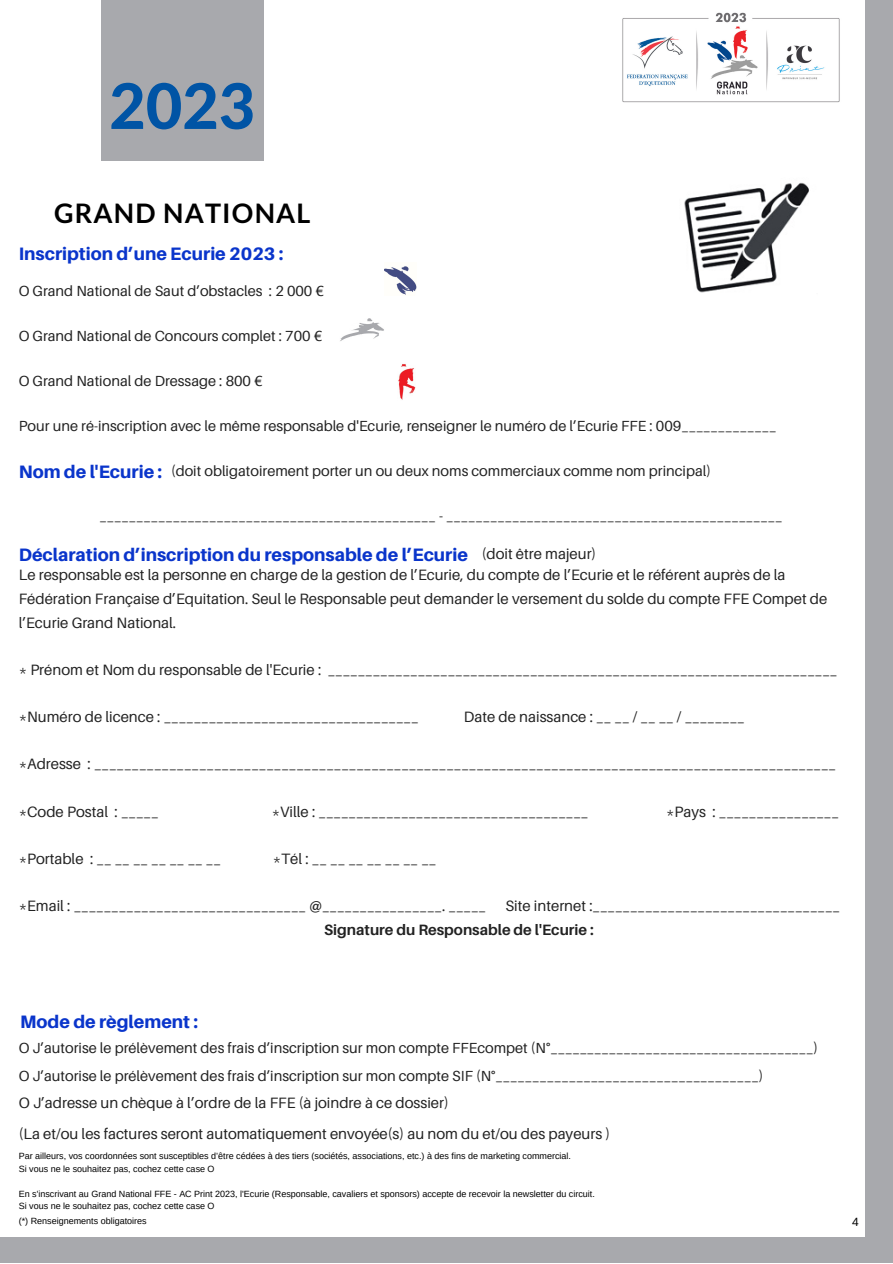
<style>
.page{position:relative;width:893px;height:1264px;background:#fff}
.page>*{position:absolute;margin:0;border:0;box-sizing:border-box;transform-origin:0 0}
.t1{font:800 63px "Lato Latin";color:#0054a5}
.t2{font:700 27px "Lato";letter-spacing:.045em;color:#000}
.t3{font:800 18px "Aileron";color:#0a35cb}
.t4{font:15px/23.5px "Aileron";color:#222}
.t5{font:700 15px "Aileron";color:#222}
.t6{font:14.55px/27.6px "Aileron";color:#222}
.t7{font:12px "Arimo";color:#000}
.t8{font:9px/12.5px "Arimo";color:#000}
.s1{font-weight:400;font-size:15px;color:#222}
</style>
<div class="page">
<div style="left:101px;top:0;width:162px;height:161px;background:#a8a9ad"></div>
<div style="left:865px;top:0;width:27px;height:1262px;background:#a8a9ad"></div>
<div style="left:0;top:1237px;width:892px;height:25px;background:#a8a9ad"></div>
<img style="left:684px;top:182px;width:125px;height:111px">
<img style="left:384px;top:266px;width:33px;height:29px">
<img style="left:340px;top:319px;width:44px;height:22px">
<img style="left:398px;top:364px;width:18px;height:36px">
<img style="left:622px;top:12px;width:218px;height:91px">
<h1 class="t1" style="left:109px;top:78px;width:148px">2023</h1>
<h2 class="t2" style="left:54px;top:196px;width:258px">GRAND NATIONAL</h2>
<p class="t3" style="left:19px;top:243px;width:266px">Inscription d’une Ecurie 2023 :</p>
<p class="t6" style="left:19px;top:276px;width:307px">O Grand National de Saut d’obstacles : 2 000 €</p>
<p class="t6" style="left:19px;top:321px;width:305px">O Grand National de Concours complet : 700 €</p>
<p class="t6" style="left:19px;top:366px;width:245px">O Grand National de Dressage : 800 €</p>
<p class="t6" style="left:19px;top:411px;width:759px">Pour une ré-inscription avec le même responsable d'Ecurie, renseigner le numéro de l’Ecurie FFE : 009_____________</p>
<p class="t6" style="left:171px;top:457px;width:541px">(doit obligatoirement porter un ou deux noms commerciaux comme nom principal)</p>
<p class="t6" style="left:100px;top:502px;width:684px">______________________________________________ - ______________________________________________</p>
<p class="t3" style="left:19px;top:460px;width:145px">Nom de l'Ecurie :</p>
<p class="t3" style="left:19px;top:544px;width:579px">Déclaration d’inscription du responsable de l’Ecurie <span class="s1">(doit être majeur)</span></p>
<p class="t4" style="left:19px;top:563px;width:810px">Le responsable est la personne en charge de la gestion de l’Ecurie, du compte de l’Ecurie et le référent auprès de la<br>Fédération Française d’Equitation. Seul le Responsable peut demander le versement du solde du compte FFE Compet de l’Ecurie Grand National.</p>
<p class="t4" style="left:19px;top:657px;width:820px">* Prénom et Nom du responsable de l'Ecurie : ____________________________________________________________________</p>
<p class="t4" style="left:19px;top:704px;width:401px">*Numéro de licence : __________________________________</p>
<p class="t4" style="left:464px;top:704px;width:282px">Date de naissance : __ __ / __ __ / ________</p>
<p class="t4" style="left:19px;top:752px;width:818px">*Adresse : ___________________________________________________________________________________________________</p>
<p class="t4" style="left:19px;top:799px;width:141px">*Code Postal : _____</p>
<p class="t4" style="left:272px;top:799px;width:318px">*Ville : ____________________________________</p>
<p class="t4" style="left:666px;top:799px;width:174px">*Pays : ________________</p>
<p class="t4" style="left:19px;top:846px;width:204px">*Portable : __ __ __ __ __ __ __</p>
<p class="t4" style="left:273px;top:846px;width:165px">*Tél : __ __ __ __ __ __ __</p>
<p class="t4" style="left:19px;top:893px;width:469px">*Email : _______________________________ @________________. _____</p>
<p class="t4" style="left:505px;top:893px;width:336px">Site internet :_________________________________</p>
<p class="t5" style="left:324px;top:920px;width:271px">Signature du Responsable de l'Ecurie :</p>
<p class="t3" style="left:20px;top:1010px;width:179px">Mode de règlement :</p>
<p class="t6" style="left:19px;top:1034px;width:800px">O J’autorise le prélèvement des frais d’inscription sur mon compte FFEcompet (N°____________________________________)<br>O J’autorise le prélèvement des frais d’inscription sur mon compte SIF (N°____________________________________)</p>
<p class="t4" style="left:19px;top:1086px;width:593px;line-height:31px">O J’adresse un chèque à l’ordre de la FFE (à joindre à ce dossier)<br>(La et/ou les factures seront automatiquement envoyée(s) au nom du et/ou des payeurs )</p>
<p class="t8" style="left:19px;top:1149px;width:553px">Par ailleurs, vos coordonnées sont susceptibles d’être cédées à des tiers (sociétés, associations, etc.) à des fins de marketing commercial.<br>Si vous ne le souhaitez pas, cochez cette case O</p>
<p class="t8" style="left:19px;top:1187px;width:577px">En s'inscrivant au Grand National FFE - AC Print 2023, l'Ecurie (Responsable, cavaliers et sponsors) accepte de recevoir la newsletter du circuit.<br>Si vous ne le souhaitez pas, cochez cette case O</p>
<p class="t8" style="left:19px;top:1214px;width:129px">(*) Renseignements obligatoires</p>
<p class="t7" style="left:852px;top:1215px;width:8px">4</p>
</div>
